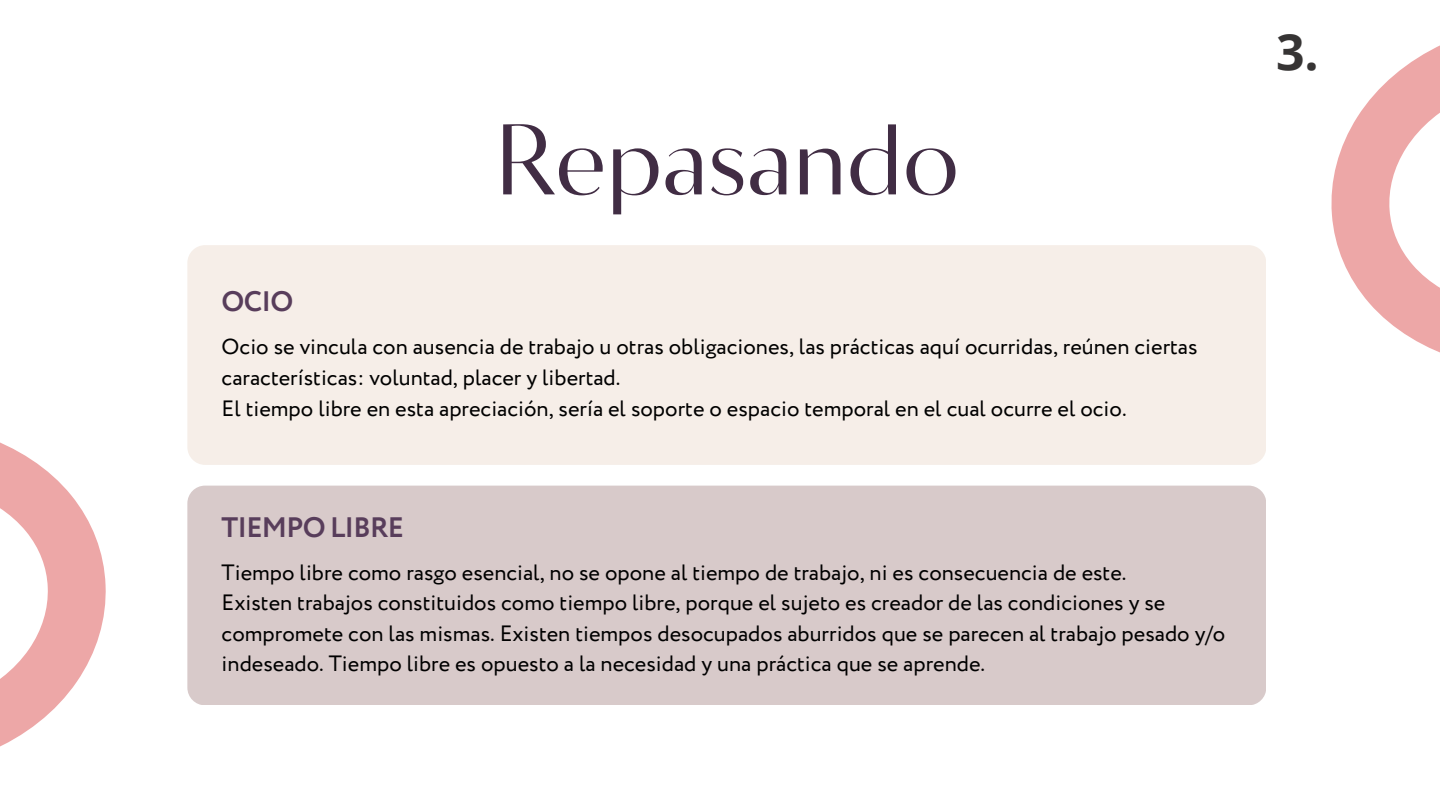
<style>
.page{position:relative;width:1440px;height:810px;background:#fff}
.page>*{position:absolute;margin:0;border:0;box-sizing:border-box;transform-origin:0 0}
.t1{font:100px "Circe Contrast";color:#412d44}
.t2{font:700 50px "Open Sans";color:#363434}
.t3{font:700 28px "Circe";letter-spacing:-.03em;color:#583d5b}
.t4{font:22.1px/30.3px "Circe";color:#000}
</style>
<div class="page">
<svg style="left:1331px;top:45px;width:109px;height:308px;fill:#eda7a7"></svg>
<div style="left:187px;top:245px;width:1079px;height:220px;background:#f6eee8;border-radius:18px"></div>
<div style="left:187px;top:486px;width:1079px;height:219px;background:#d8caca;border-radius:18px"></div>
<svg style="left:0;top:442px;width:106px;height:305px;fill:#eda7a7"></svg>
<h2 class="t3" style="left:222px;top:282px;width:73px">OCIO</h2>
<p class="t1" style="left:495px;top:102px;width:466px">Repasando</p>
<h1 class="t4" style="left:222px;top:333px;width:977px;line-height:30.8px">Ocio se vincula con ausencia de trabajo u otras obligaciones, las prácticas aquí ocurridas, reúnen ciertas características: voluntad, placer y libertad.</h1>
<h3 class="t4" style="left:222px;top:394px;width:907px">El tiempo libre en esta apreciación, sería el soporte o espacio temporal en el cual ocurre el ocio.</h3>
<p class="t3" style="left:222px;top:508px;width:184px">TIEMPO LIBRE</p>
<p class="t4" style="left:222px;top:559px;width:906px">Tiempo libre como rasgo esencial, no se opone al tiempo de trabajo, ni es consecuencia de este.</p>
<p class="t4" style="left:222px;top:589px;width:1005px">Existen trabajos constituidos como tiempo libre, porque el sujeto es creador de las condiciones y se compromete con las mismas. Existen tiempos desocupados aburridos que se parecen al trabajo pesado y/o indeseado. Tiempo libre es opuesto a la necesidad y una práctica que se aprende.</p>
<h3 class="t2" style="left:1276px;top:17px;width:44px">3.</h3>
</div>
